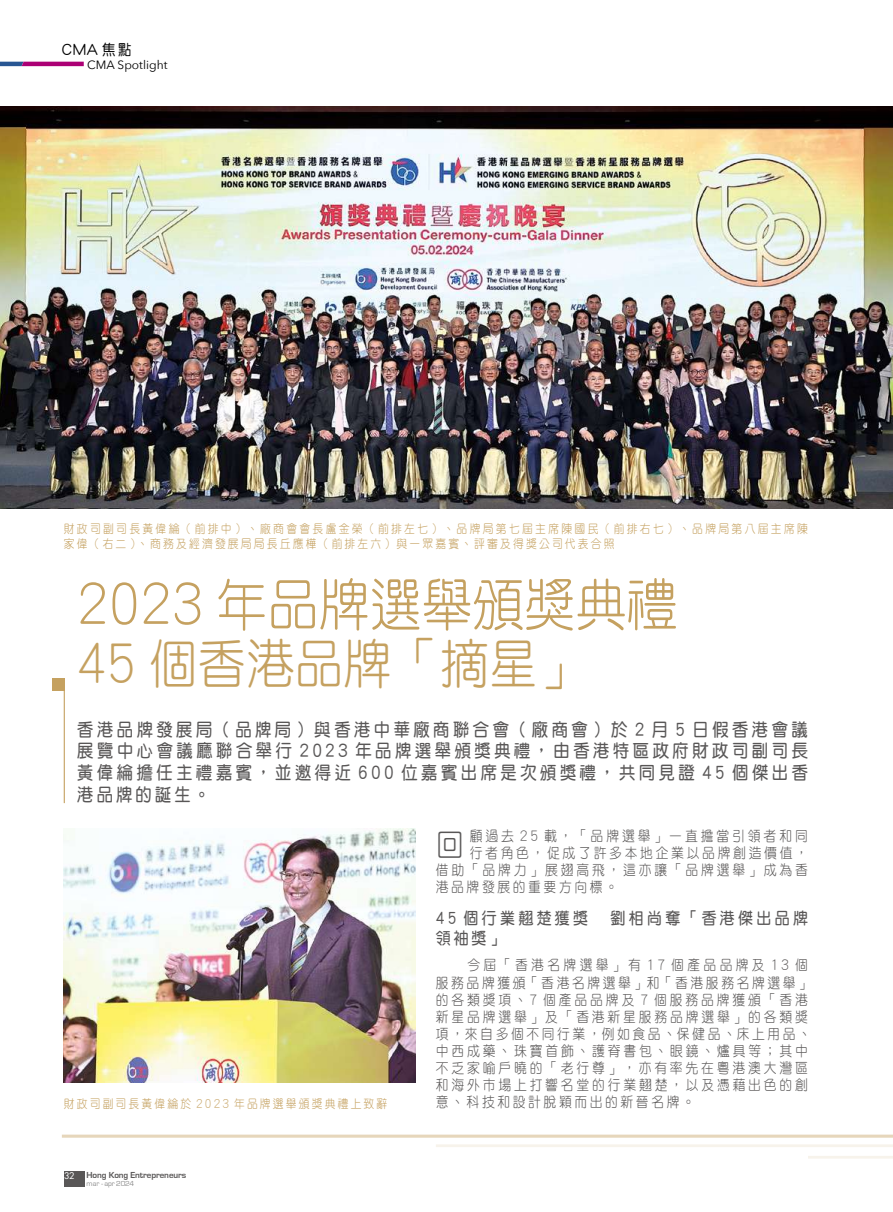
<style>
.page{position:relative;width:893px;height:1212px;background:#fff}
.page>*{position:absolute;margin:0;border:0;box-sizing:border-box;transform-origin:0 0}
.t1{font:57px "DF Yuan HK W3";color:#c5a160;scale:.9 1}
.t2{font:54px "DF Yuan HK W3";color:#c5a160;scale:.9 1}
.t3{font:31.35px "DF Yuan HK W3";color:#595757;scale:.9 1}
.t4{font:18px/21.6px "DF Yuan HK W7";letter-spacing:.225em;color:#595757;text-align:justify;scale:.9 1}
.t5{font:16.5px "DF Yuan HK W7";letter-spacing:.23em;color:#595757;scale:.9 1}
.t6{font:15px "DF Yuan HK W5";color:#000}
.t7{font:14.25px/17.1px "DF Yuan HK W3";letter-spacing:.22em;color:#595757;scale:.9 1}
.t8{font:14.25px "DF Yuan HK W3";letter-spacing:.2em;color:#595757;scale:.9 1}
.t9{font:12px/14.4px "DF Yuan HK W3";letter-spacing:.2em;color:#c5a160;scale:.9 1}
.t10{font:12px "Avenir Next";color:#000}
.t11{font:700 9px "Eurostile";letter-spacing:-.01em;color:#595757}
.t12{font:9px "Futura Std";color:#fff}
.t13{font:7.5px "Eurostile";letter-spacing:-.025em;color:#898989}
</style>
<div class="page">
<svg style="left:62px;top:1006px;width:371px;height:132px"></svg>
<svg style="left:433px;top:1134px;width:460px;height:25px"></svg>
<img style="left:0;top:106px;width:893px;height:402px">
<img style="left:64px;top:829px;width:351px;height:254px">
<svg style="left:64px;top:1171px;width:21px;height:15px"></svg>
<svg style="left:0;top:62px;width:84px;height:4px"></svg>
<hr style="left:64px;top:678px;width:1px;height:125px;background:#c5a160">
<div style="left:52px;top:678px;width:12px;height:12px;background:#c5a160"></div>
<p class="t6" style="left:62px;top:41px;width:71px">CMA 焦點</p>
<p class="t10" style="left:87px;top:54px;width:82px">CMA Spotlight</p>
<p class="t9" style="left:64px;top:522px;width:828px">財政司副司長黃偉綸（前排中）、廠商會會長盧金榮（前排左七）、品牌局第七屆主席陳國民（前排右七）、品牌局第八屆主席陳家偉（右二 )、商務及經濟發展局局長丘應樺（前排左六）與一眾嘉賓、評審及得獎公司代表合照</p>
<h1 class="t1" style="left:77px;top:573px;width:669px">2023 年品牌選舉頒獎典禮</h1>
<h2 class="t2" style="left:77px;top:635px;width:568px">45 個香港品牌「摘星」</h2>
<p class="t4" style="left:77px;top:718px;width:813px">香港品牌發展局（品牌局）與香港中華廠商聯合會（廠商會）於 2 月 5 日假香港會議展覽中心會議廳聯合舉行 2023 年品牌選舉頒獎典禮，由香港特區政府財政司副司長黃偉綸擔任主禮嘉賓，並邀得近 600 位嘉賓出席是次頒獎禮，共同見證 45 個傑出香港品牌的誕生。</p>
<p class="t9" style="left:64px;top:1096px;width:361px">財政司副司長黃偉綸於 2023 年品牌選舉頒獎典禮上致辭</p>
<p class="t12" style="left:64px;top:1170px;width:12px">32</p>
<p class="t11" style="left:87px;top:1170px;width:101px">Hong Kong Entrepreneurs</p>
<p class="t13" style="left:87px;top:1179px;width:49px">mar - apr 2024</p>
<h3 class="t3" style="left:436px;top:827px;width:33px">回</h3>
<p class="t7" style="left:470px;top:827px;width:377px">顧過去 25 載，「品牌選舉」一直擔當引領者和同</p>
<p class="t7" style="left:470px;top:844px;width:377px">行者角色，促成了許多本地企業以品牌創造價值，</p>
<p class="t7" style="left:436px;top:861px;width:415px">借助「品牌力」展翅高飛，這亦讓「品牌選舉」成為香</p>
<p class="t8" style="left:436px;top:879px;width:204px">港品牌發展的重要方向標。</p>
<p class="t5" style="left:436px;top:909px;width:171px">45 個行業翹楚獲獎</p>
<p class="t5" style="left:611px;top:909px;width:221px">劉相尚奪「香港傑出品牌</p>
<p class="t5" style="left:436px;top:929px;width:77px">領袖獎」</p>
<p class="t7" style="left:436px;top:956px;width:418px">　　今屆「香港名牌選舉」有 17 個產品品牌及 13 個服務品牌獲頒「香港名牌選舉」和「香港服務名牌選舉」的各類獎項、7 個產品品牌及 7 個服務品牌獲頒「香港新星品牌選舉」及「香港新星服務品牌選舉」的各類獎項，來自多個不同行業，例如食品、保健品、床上用品、中西成藥、珠寶首飾、護脊書包、眼鏡、爐具等；其中不乏家喻戶曉的「老行尊」，亦有率先在粵港澳大灣區和海外市場上打響名堂的行業翹楚，以及憑藉出色的創意、科技和設計脫穎而出的新晉名牌。</p>
</div>
